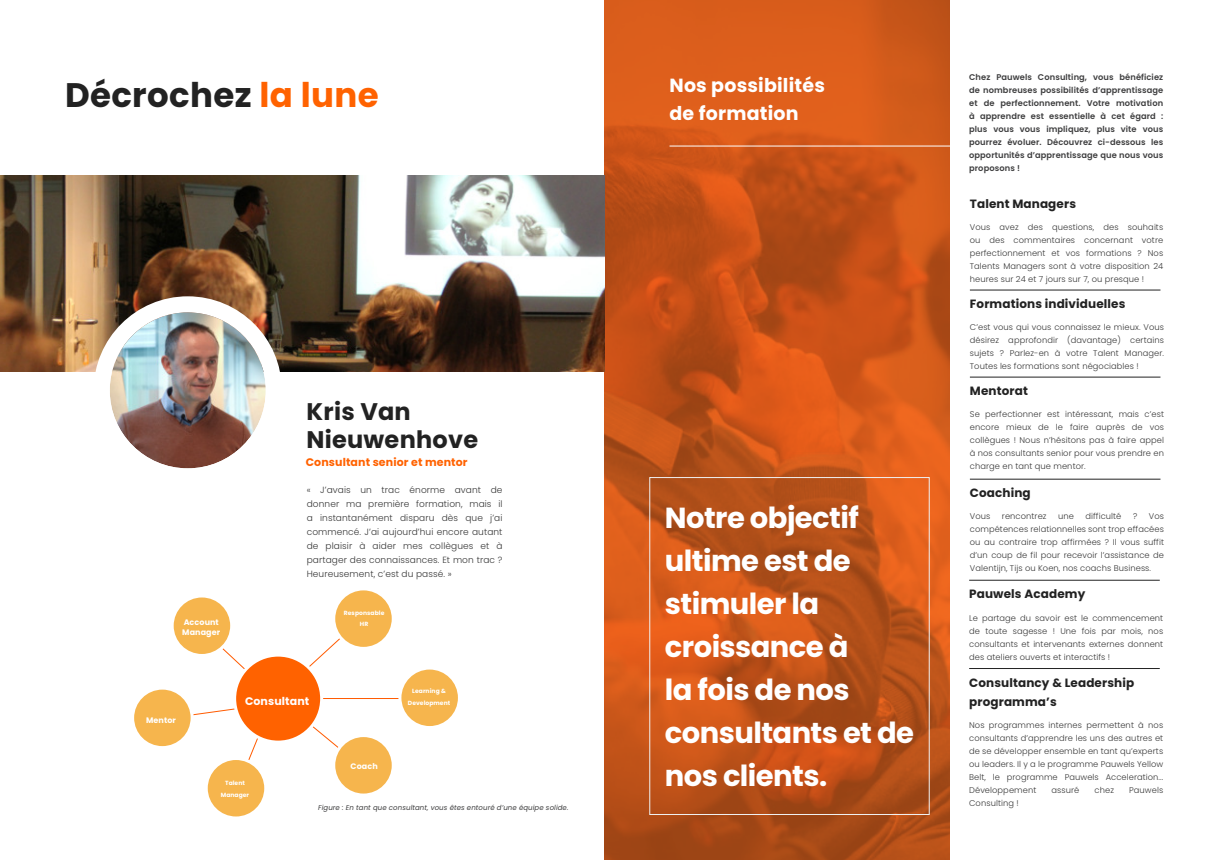
<style>
.page{position:relative;width:1209px;height:860px;background:#fff}
.page>*{position:absolute;margin:0;border:0;box-sizing:border-box;transform-origin:0 0}
.t1{font:700 34px "Poppins";letter-spacing:.01em;color:#222}
.t2{font:700 29px/43px "Poppins";letter-spacing:-.02em;color:#fff}
.t3{font:700 24px/28px "Poppins";letter-spacing:.01em;color:#222}
.t4{font:700 19px/28px "Poppins";letter-spacing:.01em;color:#fff}
.t5{font:700 12px/18.9px "Poppins";letter-spacing:.01em;color:#222}
.t6{font:700 11px "Poppins";letter-spacing:.01em;color:#ff6200}
.t7{font:700 11px "Poppins";letter-spacing:.01em;color:#fff}
.t8{font:300 9px/14px "Poppins";letter-spacing:.01em;color:#383838;text-align:justify}
.t9{font:300 8.3px/13px "Poppins";letter-spacing:.01em;color:#383838;text-align:justify}
.t10{font:600 8.3px/13px "Poppins";letter-spacing:.01em;color:#3e3e3f;text-align:justify}
.t11{font:700 8px/9.9px "Poppins";letter-spacing:.01em;color:#fff}
.t12{font:italic 7px "Poppins";letter-spacing:.01em;color:#3e3e3f}
.t13{font:700 6px/11.9px "Poppins";letter-spacing:.01em;color:#fff;text-align:center}
.s1{color:#ff6200}
</style>
<div class="page">
<img style="left:604px;top:0;width:345px;height:860px">
<img style="left:0;top:175px;width:604px;height:196px">
<img style="left:110px;top:312px;width:156px;height:156px;border-radius:78px">
<div style="left:94px;top:296px;width:188px;height:188px;border:16px solid #fff;border-radius:50%"></div>
<svg style="left:313px;top:726px;width:26px;height:22px"></svg>
<hr style="left:289px;top:698px;width:140px;height:1px;background:#ff5b00">
<svg style="left:309px;top:638px;width:31px;height:29px"></svg>
<svg style="left:222px;top:648px;width:23px;height:21px"></svg>
<svg style="left:194px;top:708px;width:64px;height:52px"></svg>
<div style="left:235px;top:655px;width:87px;height:87px;background:#ff6200;border-radius:50%"></div>
<div style="left:233px;top:654px;width:90px;height:90px;border:3px solid #fff;border-radius:50%"></div>
<div style="left:133px;top:688px;width:59px;height:60px;background:#f6b54d;border-radius:50%"></div>
<div style="left:131px;top:687px;width:63px;height:62px;border:3px solid #fff;border-radius:50%"></div>
<div style="left:334px;top:735px;width:59px;height:60px;background:#f6b54d;border-radius:50%"></div>
<div style="left:332px;top:734px;width:63px;height:62px;border:3px solid #fff;border-radius:50%"></div>
<div style="left:334px;top:589px;width:59px;height:59px;background:#f6b54d;border-radius:50%"></div>
<div style="left:332px;top:587px;width:63px;height:63px;border:3px solid #fff;border-radius:50%"></div>
<div style="left:400px;top:668px;width:59px;height:59px;background:#f6b54d;border-radius:50%"></div>
<div style="left:398px;top:666px;width:63px;height:63px;border:3px solid #fff;border-radius:50%"></div>
<div style="left:172px;top:596px;width:60px;height:59px;background:#f6b54d;border-radius:50%"></div>
<div style="left:171px;top:594px;width:62px;height:63px;border:3px solid #fff;border-radius:50%"></div>
<div style="left:649px;top:477px;width:280px;height:338px;border:1px solid #f0f1f2"></div>
<hr style="left:669px;top:146px;width:504px;height:1px;background:#fff">
<hr style="left:970px;top:290px;width:190px;height:1px;background:#222">
<hr style="left:970px;top:377px;width:190px;height:1px;background:#222">
<hr style="left:970px;top:479px;width:190px;height:1px;background:#222">
<hr style="left:969px;top:580px;width:190px;height:1px;background:#222">
<hr style="left:969px;top:668px;width:190px;height:1px;background:#222">
<div style="left:206px;top:758px;width:60px;height:60px;background:#f6b54d;border-radius:50%"></div>
<div style="left:205px;top:757px;width:62px;height:62px;border:3px solid #fff;border-radius:50%"></div>
<h1 class="t1" style="left:65px;top:74px;width:315px">Décrochez <span class="s1">la lune</span></h1>
<h3 class="t3" style="left:306px;top:398px;width:173px">Kris Van<br>Nieuwenhove</h3>
<h3 class="t6" style="left:306px;top:456px;width:163px">Consultant senior et mentor</h3>
<p class="t11" style="left:182px;top:617px;width:39px">Account<br>Manager</p>
<p class="t11" style="left:146px;top:715px;width:31px">Mentor</p>
<p class="t8" style="left:307px;top:483px;width:197px">« J’avais un trac énorme avant de donner ma première formation, mais il a instantanément disparu dès que j’ai commencé. J’ai aujourd’hui encore autant de plaisir à aider mes collègues et à partager des connaissances. Et mon trac ?<br>Heureusement, c’est du passé. »</p>
<h3 class="t7" style="left:245px;top:694px;width:66px">Consultant</h3>
<p class="t13" style="left:344px;top:606px;width:42px">Responsable<br>HR</p>
<p class="t11" style="left:350px;top:761px;width:29px">Coach</p>
<p class="t13" style="left:408px;top:685px;width:44px">Learning &amp;<br>Development</p>
<p class="t13" style="left:221px;top:777px;width:30px">Talent<br>Manager</p>
<p class="t12" style="left:318px;top:804px;width:252px">Figure : En tant que consultant, vous êtes entouré d’une équipe solide.</p>
<h3 class="t4" style="left:669px;top:71px;width:157px">Nos possibilités de formation</h3>
<h2 class="t2" style="left:665px;top:497px;width:250px">Notre objectif ultime est de stimuler la croissance à<br>la fois de nos consultants et de nos clients.</h2>
<p class="t10" style="left:969px;top:71px;width:196px">Chez Pauwels Consulting, vous bénéficiez de nombreuses possibilités d’apprentissage et de perfectionnement. Votre motivation à apprendre est essentielle à cet égard : plus vous vous impliquez, plus vite vous pourrez évoluer. Découvrez ci-dessous les opportunités d’apprentissage que nous vous proposons !</p>
<h3 class="t5" style="left:970px;top:194px;width:108px">Talent Managers</h3>
<p class="t9" style="left:969px;top:221px;width:195px">Vous avez des questions, des souhaits ou des commentaires concernant votre perfectionnement et vos formations ? Nos Talents Managers sont à votre disposition 24 heures sur 24 et 7 jours sur 7, ou presque !</p>
<h3 class="t5" style="left:970px;top:294px;width:157px">Formations individuelles</h3>
<p class="t9" style="left:970px;top:321px;width:196px">C’est vous qui vous connaissez le mieux. Vous désirez approfondir (davantage) certains sujets ? Parlez-en à votre Talent Manager.<br>Toutes les formations sont négociables !</p>
<h3 class="t5" style="left:970px;top:382px;width:60px">Mentorat</h3>
<p class="t9" style="left:970px;top:408px;width:196px">Se perfectionner est intéressant, mais c’est encore mieux de le faire auprès de vos collègues ! Nous n’hésitons pas à faire appel à nos consultants senior pour vous prendre en charge en tant que mentor.</p>
<h3 class="t5" style="left:970px;top:484px;width:62px">Coaching</h3>
<p class="t9" style="left:970px;top:510px;width:22px">Vous</p>
<p class="t9" style="left:1002px;top:510px;width:46px">rencontrez</p>
<p class="t9" style="left:1058px;top:510px;width:17px">une</p>
<p class="t9" style="left:1085px;top:510px;width:37px">difficulté</p>
<p class="t9" style="left:1133px;top:510px;width:6px">?</p>
<p class="t9" style="left:970px;top:510px;width:196px;text-indent:179px">Vos compétences relationnelles sont trop effacées ou au contraire trop affirmées ? Il vous suffit d’un coup de fil pour recevoir l’assistance de Valentijn, Tijs ou Koen, nos coachs Business.</p>
<h3 class="t5" style="left:969px;top:585px;width:118px">Pauwels Academy</h3>
<p class="t9" style="left:969px;top:611px;width:196px">Le partage du savoir est le commencement de toute sagesse ! Une fois par mois, nos consultants et intervenants externes donnent des ateliers ouverts et interactifs !</p>
<h3 class="t5" style="left:969px;top:673px;width:166px">Consultancy &amp; Leadership programma’s</h3>
<p class="t9" style="left:969px;top:719px;width:196px">Nos programmes internes permettent à nos consultants d’apprendre les uns des autres et de se développer ensemble en tant qu’experts ou leaders. Il y a le programme Pauwels Yellow Belt, le programme Pauwels Acceleration...<br>Développement</p>
<p class="t9" style="left:1051px;top:784px;width:29px">assuré</p>
<p class="t9" style="left:1094px;top:784px;width:21px">chez</p>
<p class="t9" style="left:1129px;top:784px;width:36px">Pauwels</p>
<p class="t9" style="left:969px;top:797px;width:51px">Consulting !</p>
</div>
